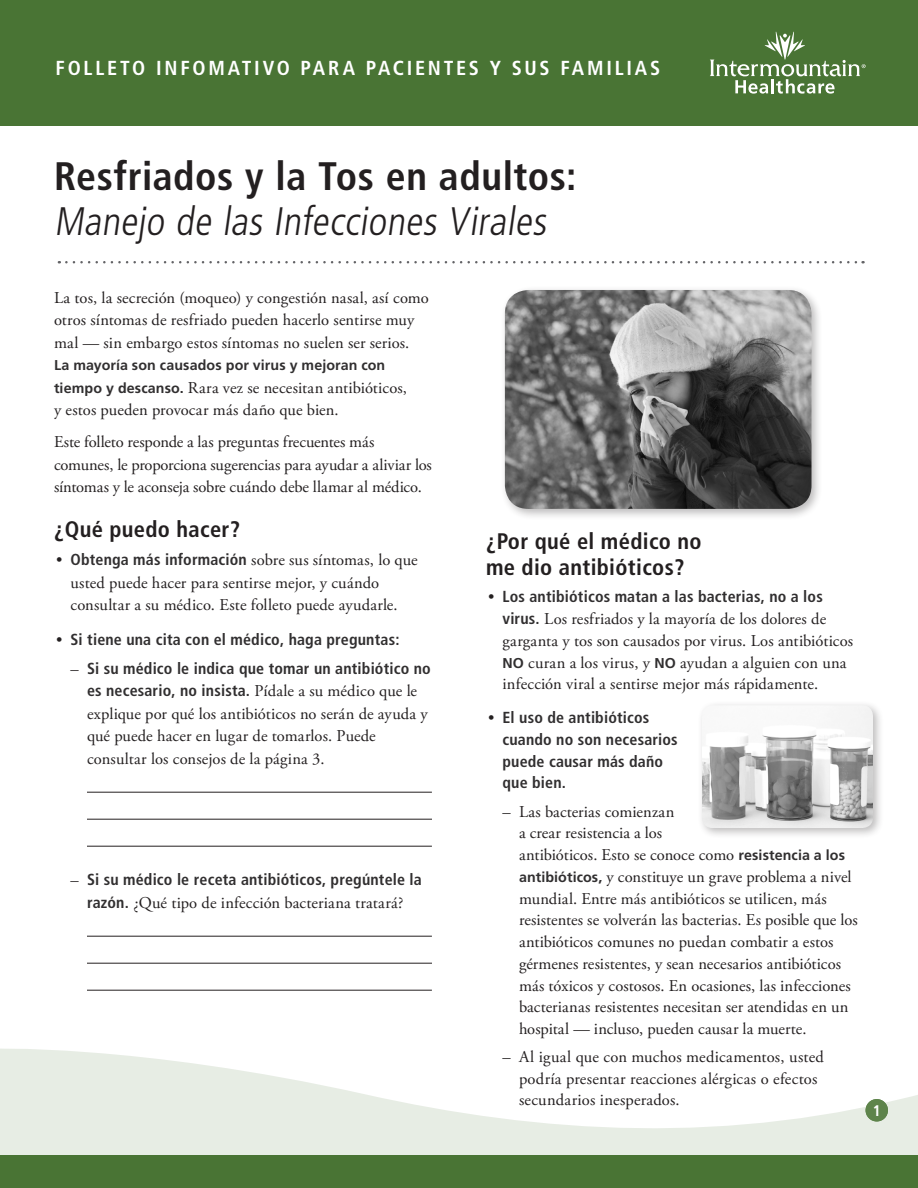
<style>
.page{position:relative;width:918px;height:1188px;background:#fff}
.page>*{position:absolute;margin:0;border:0;box-sizing:border-box;transform-origin:0 0}
.t1{font:300 condensed 39.75px/45px "Frutiger LT Std";color:#231f20}
.Level_1{font:700 condensed 22.5px/25.5px "Frutiger LT Std";letter-spacing:.015em;color:#231f20}
.t2{font:700 condensed 20.25px "Frutiger LT Std";letter-spacing:.14em;color:#fff}
.t3{font:700 condensed 20.25px "Frutiger LT Std";letter-spacing:.3em;color:#fff}
.Main{font:16.5px/21.8px "Adobe Garamond Pro";letter-spacing:.005em;color:#231f20}
.t4{font:700 condensed 15.9px/21.8px "Frutiger LT Std";letter-spacing:.01em;color:#312f30}
.t5{font:700 condensed 15.45px "Frutiger LT Std";color:#fff}
.Main-2{font:700 14.25px "Frutiger LT Std";letter-spacing:.005em;color:#312f30}
.s1{font-weight:700}
.s2{font-family:"Frutiger LT Std";font-weight:700;font-size:14.25px;color:#312f30}
.s3{font-family:"Frutiger LT Std";font-weight:700;font-stretch:condensed;font-size:15.9px;color:#312f30}
.s4{font-family:"Adobe Garamond Pro";font-weight:400;font-stretch:normal;font-size:16.5px;color:#231f20}
</style>
<div class="page">
<svg style="left:0;top:1048px;width:918px;height:107px;fill:#e7ede4"></svg>
<div style="left:0;top:1155px;width:918px;height:33px;background:#497434"></div>
<div style="left:866px;top:1099px;width:22px;height:22px;background:#5e844b;border-radius:50%"></div>
<div style="left:0;top:0;width:918px;height:126px;background:#497434"></div>
<svg style="left:710px;top:32px;width:156px;height:62px"></svg>
<svg style="left:66px;top:261px;width:798px;height:2px"></svg>
<hr style="left:87px;top:792px;width:345px;height:1px;background:#231f20">
<hr style="left:87px;top:819px;width:345px;height:1px;background:#231f20">
<hr style="left:87px;top:846px;width:345px;height:1px;background:#231f20">
<hr style="left:87px;top:936px;width:345px;height:1px;background:#231f20">
<hr style="left:87px;top:963px;width:345px;height:1px;background:#231f20">
<hr style="left:87px;top:990px;width:345px;height:1px;background:#231f20">
<div style="left:697px;top:700px;width:187px;height:140px;background:#231f20;opacity:.3"></div>
<img style="left:702px;top:705px;width:171px;height:123px">
<div style="left:500px;top:285px;width:323px;height:235px;background:#231f20;opacity:.3"></div>
<img style="left:505px;top:290px;width:307px;height:219px">
<p class="t2" style="left:56px;top:56px;width:606px">FOLLETO INFOMATIVO PARA PACIENTES Y SUS FAMILIAS</p>
<p class="t3" style="left:56px;top:58px;width:455px">PARA PACIENTES Y SUS FAMILIAS</p>
<p class="t1" style="left:54px;top:155px;width:524px"><span class="s1">Resfriados y la Tos en adultos:<br></span>Manejo de las Infecciones Virales</p>
<p class="Main" style="left:54px;top:287px;width:376px;line-height:22.5px">La tos, la secreción (moqueo) y congestión nasal, así como otros síntomas de resfriado pueden hacerlo sentirse muy mal — sin embargo estos síntomas no suelen ser serios.</p>
<p class="Main-2" style="left:54px;top:357px;width:333px">La mayoría son causados por virus y mejoran con</p>
<p class="Main" style="left:54px;top:377px;width:355px;line-height:22.5px"><span class="s2">tiempo y descanso.</span> Rara vez se necesitan antibióticos, y estos pueden provocar más daño que bien.</p>
<p class="Main" style="left:54px;top:431px;width:379px;line-height:22.5px">Este folleto responde a las preguntas frecuentes más comunes, le proporciona sugerencias para ayudar a aliviar los síntomas y le aconseja sobre cuándo debe llamar al médico.</p>
<p class="Level_1" style="left:54px;top:516px;width:188px">¿Qué puedo hacer?</p>
<p class="Main" style="left:70px;top:549px;width:349px;line-height:22.5px;text-indent:-14px">• <span class="s3">Obtenga más información</span> sobre sus síntomas, lo que usted puede hacer para sentirse mejor, y cuándo consultar a su médico. Este folleto puede ayudarle.</p>
<p class="t4" style="left:56px;top:628px;width:345px"><span class="s4">•</span> Si tiene una cita con el médico, haga preguntas:</p>
<p class="t4" style="left:70px;top:657px;width:362px;line-height:22.5px;text-align:center"><span class="s4">–</span> Si su médico le indica que tomar un antibiótico no es necesario, no insista. <span class="s4">Pídale a su médico que le</span></p>
<p class="Main" style="left:87px;top:703px;width:342px;line-height:22.5px">explique por qué los antibióticos no serán de ayuda y qué puede hacer en lugar de tomarlos. Puede consultar los consejos de la página 3.</p>
<p class="t4" style="left:70px;top:869px;width:353px"><span class="s4">–</span> Si su médico le receta antibióticos, pregúntele la</p>
<p class="Main" style="left:87px;top:892px;width:318px"><span class="s3">razón.</span> ¿Qué tipo de infección bacteriana tratará?</p>
<p class="Level_1" style="left:486px;top:529px;width:217px">¿Por qué el médico no me dio antibióticos?</p>
<p class="t4" style="left:488px;top:586px;width:336px"><span class="s4">•</span> Los antibióticos matan a las bacterias, no a los</p>
<p class="Main" style="left:502px;top:609px;width:352px"><span class="s3">virus.</span> Los resfriados y la mayoría de los dolores de garganta y tos son causados por virus. Los antibióticos <span class="s2">NO</span> curan a los virus, y <span class="s2">NO</span> ayudan a alguien con una infección viral a sentirse mejor más rápidamente.</p>
<p class="t4" style="left:502px;top:707px;width:177px;text-indent:-14px"><span class="s4">•</span> El uso de antibióticos cuando no son necesarios puede causar más daño que bien.</p>
<p class="Main" style="left:519px;top:801px;width:340px;text-indent:-16px">– Las bacterias comienzan<br>a crear resistencia a los<br>antibióticos. Esto se conoce como <span class="s2">resistencia a los antibióticos,</span> y constituye un grave problema a nivel mundial. Entre más antibióticos se utilicen, más resistentes se volverán las bacterias. Es posible que los antibióticos comunes no puedan combatir a estos gérmenes resistentes, y sean necesarios antibióticos más tóxicos y costosos. En ocasiones, las infecciones bacterianas resistentes necesitan ser atendidas en un hospital — incluso, pueden causar la muerte.</p>
<p class="Main" style="left:519px;top:1046px;width:306px;text-indent:-16px">– Al igual que con muchos medicamentos, usted podría presentar reacciones alérgicas o efectos secundarios inesperados.</p>
<p class="t5" style="left:873px;top:1101px;width:10px">1</p>
</div>
